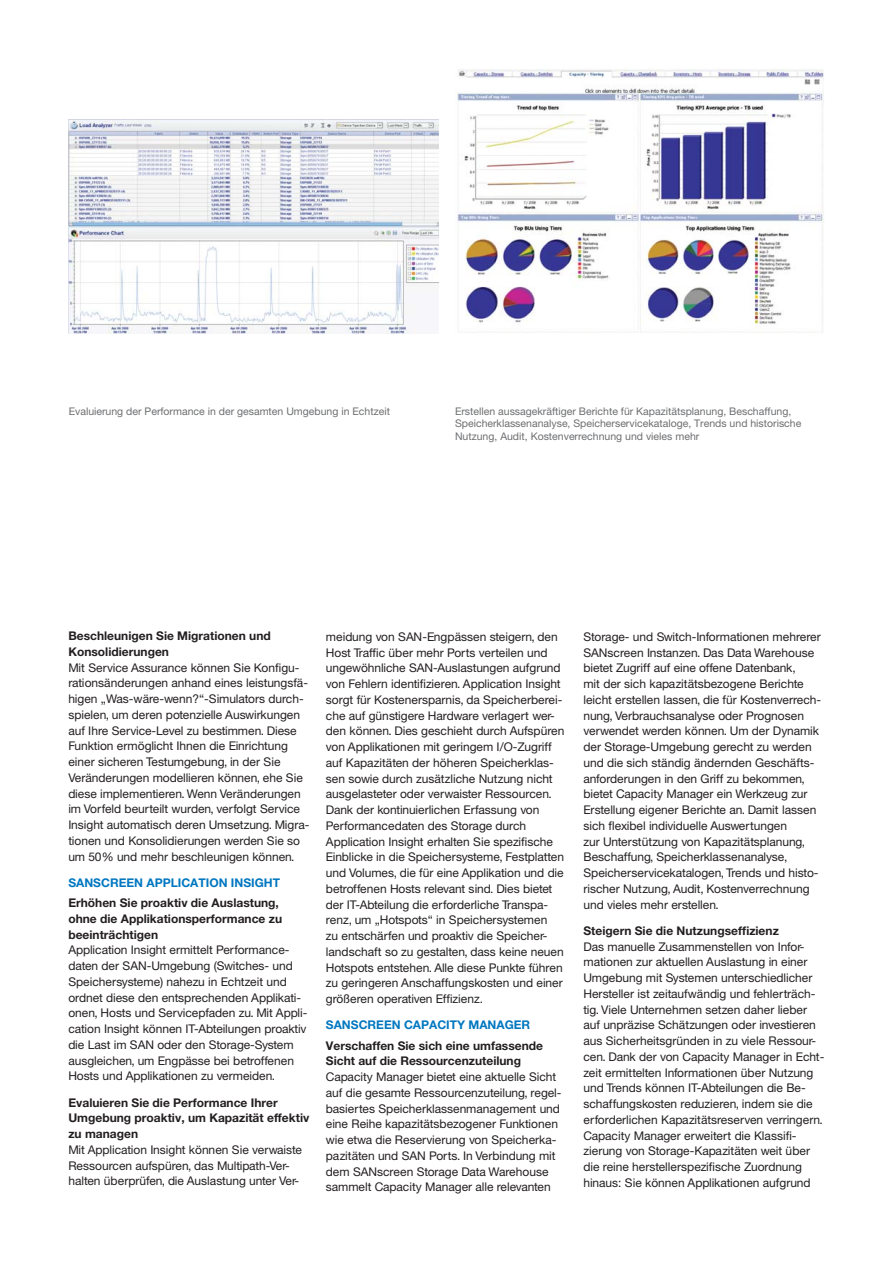
<style>
.page{position:relative;width:893px;height:1263px;background:#fff}
.page>*{position:absolute;margin:0;border:0;box-sizing:border-box;transform-origin:0 0}
.t1{font:12px/15.8px "Helvetica Neue";color:#231f20}
.t2{font:700 12px/15.8px "Helvetica Neue LT Pro";color:#231f20}
.t3{font:700 12px "Helvetica Neue LT Pro";color:#0077c0}
.t4{font:10.5px/12.6px "Helvetica Neue";color:#6d6e70}
</style>
<div class="page">
<img style="left:69px;top:119px;width:369px;height:214px">
<img style="left:456px;top:68px;width:368px;height:265px">
<p class="t4" style="left:69px;top:406px;width:323px">Evaluierung der Performance in der gesamten Umgebung in Echtzeit</p>
<p class="t4" style="left:455px;top:406px;width:348px">Erstellen aussagekräftiger Berichte für Kapazitätsplanung, Beschaffung,<br>Speicherklassenanalyse, Speicherservicekataloge, Trends und historische<br>Nutzung, Audit, Kostenverrechnung und vieles mehr</p>
<p class="t2" style="left:68px;top:629px;width:204px">Beschleunigen Sie Migrationen und<br>Konsolidierungen</p>
<p class="t1" style="left:68px;top:661px;width:243px">Mit Service Assurance können Sie Konfigu&shy;rationsänderungen anhand eines leistungsfä&shy;higen „Was-wäre-wenn?“-Simulators durch&shy;spielen, um deren potenzielle Auswirkungen auf Ihre Service-Level zu bestimmen. Diese Funktion ermöglicht Ihnen die Einrichtung einer sicheren Testumgebung, in der Sie Veränderungen modellieren können, ehe Sie diese implementieren. Wenn Veränderungen im Vorfeld beurteilt wurden, verfolgt Service Insight automatisch deren Umsetzung. Migra&shy;tionen und Konsolidierungen werden Sie so um 50% und mehr beschleunigen können.</p>
<p class="t3" style="left:68px;top:878px;width:213px">SANSCREEN APPLICATION INSIGHT</p>
<p class="t2" style="left:68px;top:896px;width:215px">Erhöhen Sie proaktiv die Auslastung, ohne die Applikationsperformance zu beeinträchtigen</p>
<p class="t1" style="left:68px;top:943px;width:241px">Application Insight ermittelt Performance&shy;daten der SAN-Umgebung (Switches- und Speichersysteme) nahezu in Echtzeit und ordnet diese den entsprechenden Applikati&shy;onen, Hosts und Servicepfaden zu. Mit Appli&shy;cation Insight können IT-Abteilungen proaktiv die Last im SAN oder den Storage-System ausgleichen, um Engpässe bei betroffenen Hosts und Applikationen zu vermeiden.</p>
<p class="t2" style="left:68px;top:1096px;width:242px">Evaluieren Sie die Performance Ihrer<br>Umgebung proaktiv, um Kapazität effektiv zu managen</p>
<p class="t1" style="left:68px;top:1143px;width:235px">Mit Application Insight können Sie verwaiste<br>Ressourcen aufspüren, das Multipath-Ver&shy;halten überprüfen, die Auslastung unter Ver-</p>
<p class="t1" style="left:326px;top:630px;width:240px">meidung von SAN-Engpässen steigern, den Host Traffic über mehr Ports verteilen und ungewöhnliche SAN-Auslastungen aufgrund von Fehlern identifizieren. Application Insight sorgt für Kostenersparnis, da Speicherberei&shy;che auf günstigere Hardware verlagert wer&shy;den können. Dies geschieht durch Aufspüren von Applikationen mit geringem I/O-Zugriff auf Kapazitäten der höheren Speicherklas&shy;sen sowie durch zusätzliche Nutzung nicht ausgelasteter oder verwaister Ressourcen.<br>Dank der kontinuierlichen Erfassung von Performancedaten des Storage durch Application Insight erhalten Sie spezifische Einblicke in die Speichersysteme, Festplatten und Volumes, die für eine Applikation und die betroffenen Hosts relevant sind. Dies bietet der IT-Abteilung die erforderliche Transpa&shy;renz, um „Hotspots“ in Speichersystemen<br>zu entschärfen und proaktiv die Speicher&shy;landschaft so zu gestalten, dass keine neuen Hotspots entstehen. Alle diese Punkte führen zu geringeren Anschaffungskosten und einer größeren operativen Effizienz.</p>
<p class="t3" style="left:326px;top:1021px;width:206px">SANSCREEN CAPACITY MANAGER</p>
<p class="t2" style="left:326px;top:1039px;width:219px">Verschaffen Sie sich eine umfassende<br>Sicht auf die Ressourcenzuteilung</p>
<p class="t1" style="left:326px;top:1070px;width:237px">Capacity Manager bietet eine aktuelle Sicht auf die gesamte Ressourcenzuteilung, regel&shy;basiertes Speicherklassenmanagement und eine Reihe kapazitätsbezogener Funktionen wie etwa die Reservierung von Speicherka&shy;pazitäten und SAN Ports. In Verbindung mit dem SANscreen Storage Data Warehouse sammelt Capacity Manager alle relevanten</p>
<p class="t1" style="left:583px;top:630px;width:239px">Storage- und Switch-Informationen mehrerer SANscreen Instanzen. Das Data Warehouse bietet Zugriff auf eine offene Datenbank,<br>mit der sich kapazitätsbezogene Berichte leicht erstellen lassen, die für Kostenverrech&shy;nung, Verbrauchsanalyse oder Prognosen verwendet werden können. Um der Dynamik der Storage-Umgebung gerecht zu werden und die sich ständig ändernden Geschäfts&shy;anforderungen in den Griff zu bekommen, bietet Capacity Manager ein Werkzeug zur Erstellung eigener Berichte an. Damit lassen sich flexibel individuelle Auswertungen<br>zur Unterstützung von Kapazitätsplanung, Beschaffung, Speicherklassenanalyse, Speicherservicekatalogen, Trends und histo&shy;rischer Nutzung, Audit, Kostenverrechnung und vieles mehr erstellen.</p>
<p class="t2" style="left:583px;top:924px;width:197px">Steigern Sie die Nutzungseffizienz</p>
<p class="t1" style="left:583px;top:940px;width:242px">Das manuelle Zusammenstellen von Infor&shy;mationen zur aktuellen Auslastung in einer Umgebung mit Systemen unterschiedlicher Hersteller ist zeitaufwändig und fehlerträch&shy;tig. Viele Unternehmen setzen daher lieber auf unpräzise Schätzungen oder investieren aus Sicherheitsgründen in zu viele Ressour&shy;cen. Dank der von Capacity Manager in Echt&shy;zeit ermittelten Informationen über Nutzung und Trends können IT-Abteilungen die Be&shy;schaffungskosten reduzieren, indem sie die erforderlichen Kapazitätsreserven verringern.<br>Capacity Manager erweitert die Klassifi&shy;zierung von Storage-Kapazitäten weit über die reine herstellerspezifische Zuordnung hinaus: Sie können Applikationen aufgrund</p>
</div>
